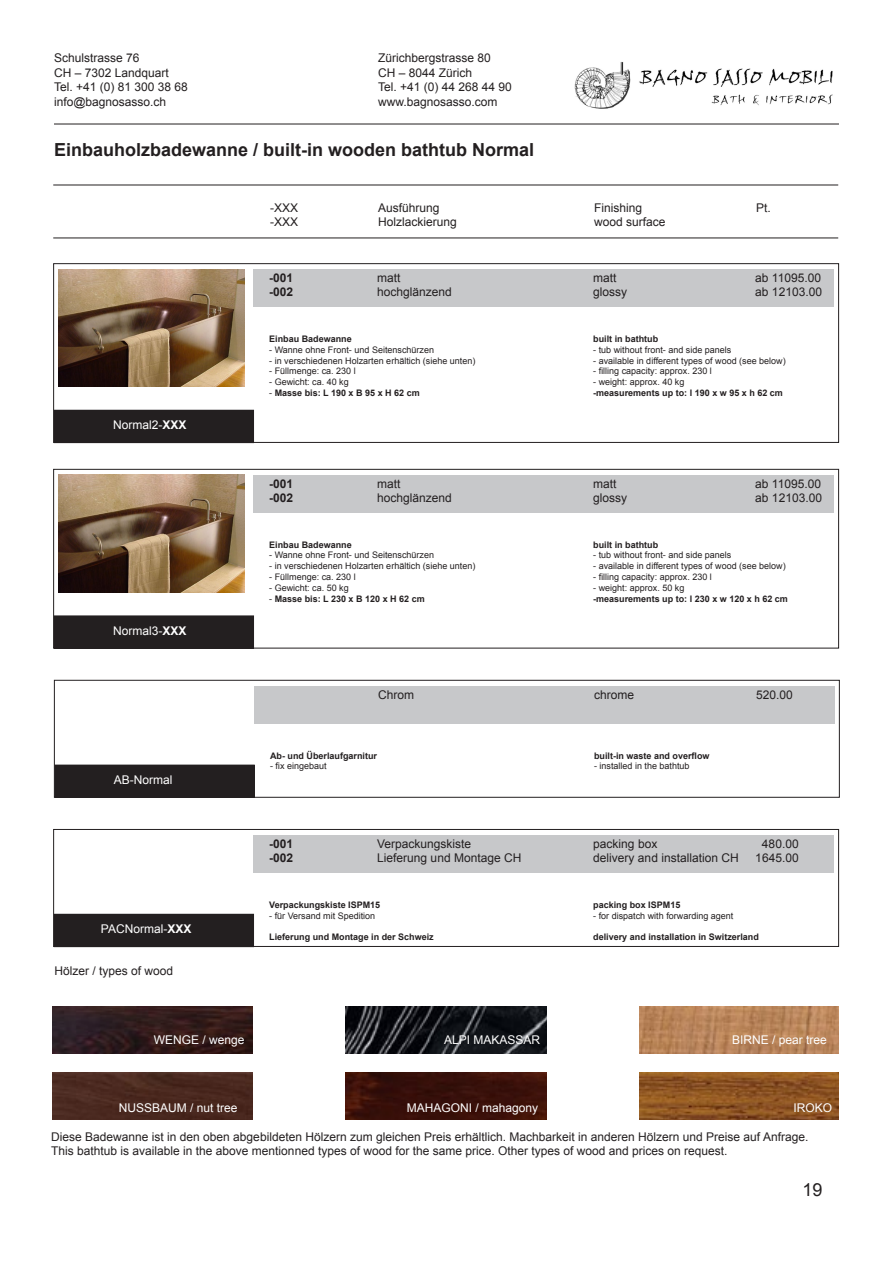
<style>
.page{position:relative;width:893px;height:1263px;background:#fff}
.page>*{position:absolute;margin:0;border:0;box-sizing:border-box;transform-origin:0 0}
.t1{font:700 18px "Arial";color:#231f20}
.t2{font:18px "Arial";color:#231f20}
.t3{font:12px "Arial";color:#231f20}
.t4{font:12px "Arial";color:#fff}
.t5{font:700 12px "Arial";color:#231f20}
.t6{font:9px "Arial";color:#231f20}
.t7{font:700 9px "Arial";color:#231f20}
.s1{font-weight:700}
.s2{font-weight:400}
</style>
<div class="page">
<hr style="left:54px;top:124px;width:785px;height:1px;background:#231f20">
<img style="left:574px;top:62px;width:259px;height:47px">
<div style="left:53px;top:263px;width:786px;height:180px;border:1px solid #231f20"></div>
<div style="left:54px;top:410px;width:200px;height:33px;background:#231f20"></div>
<div style="left:253px;top:269px;width:581px;height:38px;background:#c7c8ca"></div>
<hr style="left:53px;top:185px;width:785px;height:1px;background:#231f20">
<hr style="left:53px;top:238px;width:785px;height:1px;background:#231f20">
<img style="left:59px;top:269px;width:185px;height:118px">
<div style="left:53px;top:469px;width:786px;height:179px;border:1px solid #231f20"></div>
<div style="left:54px;top:616px;width:200px;height:32px;background:#231f20"></div>
<div style="left:253px;top:475px;width:581px;height:38px;background:#c7c8ca"></div>
<img style="left:59px;top:475px;width:185px;height:117px">
<div style="left:54px;top:680px;width:786px;height:118px;border:1px solid #231f20"></div>
<div style="left:55px;top:765px;width:199px;height:32px;background:#231f20"></div>
<div style="left:55px;top:765px;width:199px;height:33px;border:1px solid #231f20"></div>
<div style="left:254px;top:686px;width:580px;height:37px;background:#c7c8ca"></div>
<div style="left:53px;top:829px;width:786px;height:118px;border:1px solid #231f20"></div>
<div style="left:54px;top:914px;width:200px;height:33px;background:#231f20"></div>
<div style="left:253px;top:835px;width:581px;height:38px;background:#c7c8ca"></div>
<img style="left:52px;top:1006px;width:200px;height:47px">
<img style="left:345px;top:1006px;width:201px;height:47px">
<img style="left:639px;top:1006px;width:200px;height:47px">
<img style="left:52px;top:1073px;width:200px;height:47px">
<img style="left:345px;top:1073px;width:201px;height:47px">
<img style="left:639px;top:1073px;width:200px;height:47px">
<p class="t3" style="left:54px;top:50px;width:87px">Schulstrasse 76</p>
<p class="t3" style="left:378px;top:50px;width:114px">Zürichbergstrasse 80</p>
<p class="t3" style="left:54px;top:65px;width:116px">CH – 7302 Landquart</p>
<p class="t3" style="left:378px;top:65px;width:96px">CH – 8044 Zürich</p>
<p class="t3" style="left:54px;top:79px;width:135px">Tel. +41 (0) 81 300 38 68</p>
<p class="t3" style="left:378px;top:79px;width:135px">Tel. +41 (0) 44 268 44 90</p>
<p class="t3" style="left:54px;top:93px;width:114px">info@bagnosasso.ch</p>
<p class="t3" style="left:378px;top:93px;width:121px">www.bagnosasso.com</p>
<p class="t1" style="left:54px;top:137px;width:482px">Einbauholzbadewanne / built-in wooden bathtub Normal</p>
<p class="t3" style="left:270px;top:200px;width:30px">-XXX</p>
<p class="t3" style="left:378px;top:200px;width:63px">Ausführung</p>
<p class="t3" style="left:594px;top:200px;width:50px">Finishing</p>
<p class="t3" style="left:756px;top:200px;width:16px">Pt.</p>
<p class="t3" style="left:270px;top:214px;width:30px">-XXX</p>
<p class="t3" style="left:378px;top:214px;width:80px">Holzlackierung</p>
<p class="t3" style="left:594px;top:214px;width:73px">wood surface</p>
<p class="t4" style="left:113px;top:417px;width:75px">Normal2-<span class="s1">XXX</span></p>
<p class="t4" style="left:113px;top:623px;width:75px">Normal3-<span class="s1">XXX</span></p>
<p class="t4" style="left:114px;top:772px;width:60px">AB-Normal</p>
<p class="t4" style="left:101px;top:921px;width:92px">PACNormal-<span class="s1">XXX</span></p>
<p class="t3" style="left:54px;top:963px;width:120px">Hölzer / types of wood</p>
<p class="t4" style="left:154px;top:1032px;width:92px">WENGE / wenge</p>
<p class="t4" style="left:119px;top:1099px;width:120px">NUSSBAUM / nut tree</p>
<p class="t5" style="left:269px;top:270px;width:26px">-001</p>
<p class="t3" style="left:377px;top:270px;width:25px">matt</p>
<p class="t3" style="left:593px;top:270px;width:25px">matt</p>
<p class="t3" style="left:755px;top:270px;width:67px">ab 11095.00</p>
<p class="t5" style="left:269px;top:284px;width:26px">-002</p>
<p class="t3" style="left:377px;top:284px;width:76px">hochglänzend</p>
<p class="t3" style="left:593px;top:284px;width:36px">glossy</p>
<p class="t3" style="left:755px;top:284px;width:68px">ab 12103.00</p>
<p class="t7" style="left:269px;top:333px;width:84px">Einbau Badewanne</p>
<p class="t7" style="left:593px;top:333px;width:66px">built in bathtub</p>
<p class="t6" style="left:269px;top:344px;width:166px">- Wanne ohne Front- und Seitenschürzen</p>
<p class="t6" style="left:593px;top:344px;width:140px">- tub without front- and side panels</p>
<p class="t6" style="left:269px;top:354px;width:208px">- in verschiedenen Holzarten erhältich (siehe unten)</p>
<p class="t6" style="left:593px;top:354px;width:194px">- available in different types of wood (see below)</p>
<p class="t6" style="left:269px;top:365px;width:88px">- Füllmenge: ca. 230 l</p>
<p class="t6" style="left:593px;top:365px;width:120px">- filling capacity: approx. 230 l</p>
<p class="t6" style="left:269px;top:376px;width:81px">- Gewicht: ca. 40 kg</p>
<p class="t6" style="left:593px;top:376px;width:93px">- weight: approx. 40 kg</p>
<p class="t7" style="left:269px;top:387px;width:152px"><span class="s2">-</span> Masse bis: L 190 x B 95 x H 62 cm</p>
<p class="t7" style="left:593px;top:387px;width:191px">-measurements up to: l 190 x w 95 x h 62 cm</p>
<p class="t5" style="left:269px;top:475px;width:26px">-001</p>
<p class="t3" style="left:377px;top:476px;width:25px">matt</p>
<p class="t3" style="left:593px;top:476px;width:25px">matt</p>
<p class="t3" style="left:755px;top:476px;width:67px">ab 11095.00</p>
<p class="t5" style="left:269px;top:490px;width:26px">-002</p>
<p class="t3" style="left:377px;top:490px;width:76px">hochglänzend</p>
<p class="t3" style="left:593px;top:490px;width:36px">glossy</p>
<p class="t3" style="left:755px;top:490px;width:68px">ab 12103.00</p>
<p class="t7" style="left:269px;top:538px;width:84px">Einbau Badewanne</p>
<p class="t7" style="left:593px;top:538px;width:66px">built in bathtub</p>
<p class="t6" style="left:269px;top:549px;width:166px">- Wanne ohne Front- und Seitenschürzen</p>
<p class="t6" style="left:593px;top:549px;width:140px">- tub without front- and side panels</p>
<p class="t6" style="left:269px;top:560px;width:208px">- in verschiedenen Holzarten erhältich (siehe unten)</p>
<p class="t6" style="left:593px;top:560px;width:194px">- available in different types of wood (see below)</p>
<p class="t6" style="left:269px;top:571px;width:88px">- Füllmenge: ca. 230 l</p>
<p class="t6" style="left:593px;top:571px;width:120px">- filling capacity: approx. 230 l</p>
<p class="t6" style="left:269px;top:582px;width:81px">- Gewicht: ca. 50 kg</p>
<p class="t6" style="left:593px;top:582px;width:93px">- weight: approx. 50 kg</p>
<p class="t7" style="left:269px;top:592px;width:157px"><span class="s2">-</span> Masse bis: L 230 x B 120 x H 62 cm</p>
<p class="t7" style="left:593px;top:592px;width:196px">-measurements up to: l 230 x w 120 x h 62 cm</p>
<p class="t3" style="left:378px;top:686px;width:37px">Chrom</p>
<p class="t3" style="left:594px;top:686px;width:42px">chrome</p>
<p class="t3" style="left:756px;top:686px;width:38px">520.00</p>
<p class="t7" style="left:270px;top:749px;width:109px">Ab- und Überlaufgarnitur</p>
<p class="t7" style="left:594px;top:749px;width:117px">built-in waste and overflow</p>
<p class="t6" style="left:270px;top:760px;width:58px">- fix eingebaut</p>
<p class="t6" style="left:594px;top:760px;width:97px">- installed in the bathtub</p>
<p class="t5" style="left:269px;top:835px;width:26px">-001</p>
<p class="t3" style="left:377px;top:836px;width:96px">Verpackungskiste</p>
<p class="t3" style="left:593px;top:836px;width:66px">packing box</p>
<p class="t3" style="left:762px;top:836px;width:38px">480.00</p>
<p class="t5" style="left:269px;top:850px;width:26px">-002</p>
<p class="t3" style="left:377px;top:850px;width:146px">Lieferung und Montage CH</p>
<p class="t3" style="left:593px;top:850px;width:147px">delivery and installation CH</p>
<p class="t3" style="left:755px;top:850px;width:45px">1645.00</p>
<p class="t7" style="left:269px;top:898px;width:113px">Verpackungskiste ISPM15</p>
<p class="t7" style="left:593px;top:898px;width:89px">packing box ISPM15</p>
<p class="t6" style="left:269px;top:909px;width:108px">- für Versand mit Spedition</p>
<p class="t6" style="left:593px;top:909px;width:142px">- for dispatch with forwarding agent</p>
<p class="t7" style="left:269px;top:931px;width:166px">Lieferung und Montage in der Schweiz</p>
<p class="t7" style="left:593px;top:931px;width:167px">delivery and installation in Switzerland</p>
<p class="t4" style="left:444px;top:1032px;width:98px">ALPI MAKASSAR</p>
<p class="t4" style="left:407px;top:1099px;width:133px">MAHAGONI / mahagony</p>
<p class="t4" style="left:732px;top:1032px;width:96px">BIRNE / pear tree</p>
<p class="t4" style="left:794px;top:1099px;width:40px">IROKO</p>
<p class="t3" style="left:51px;top:1129px;width:759px">Diese Badewanne ist in den oben abgebildeten Hölzern zum gleichen Preis erhältlich. Machbarkeit in anderen Hölzern und Preise auf Anfrage.</p>
<p class="t3" style="left:51px;top:1143px;width:678px">This bathtub is available in the above mentionned types of wood for the same price. Other types of wood and prices on request.</p>
<p class="t2" style="left:802px;top:1178px;width:22px">19</p>
</div>
